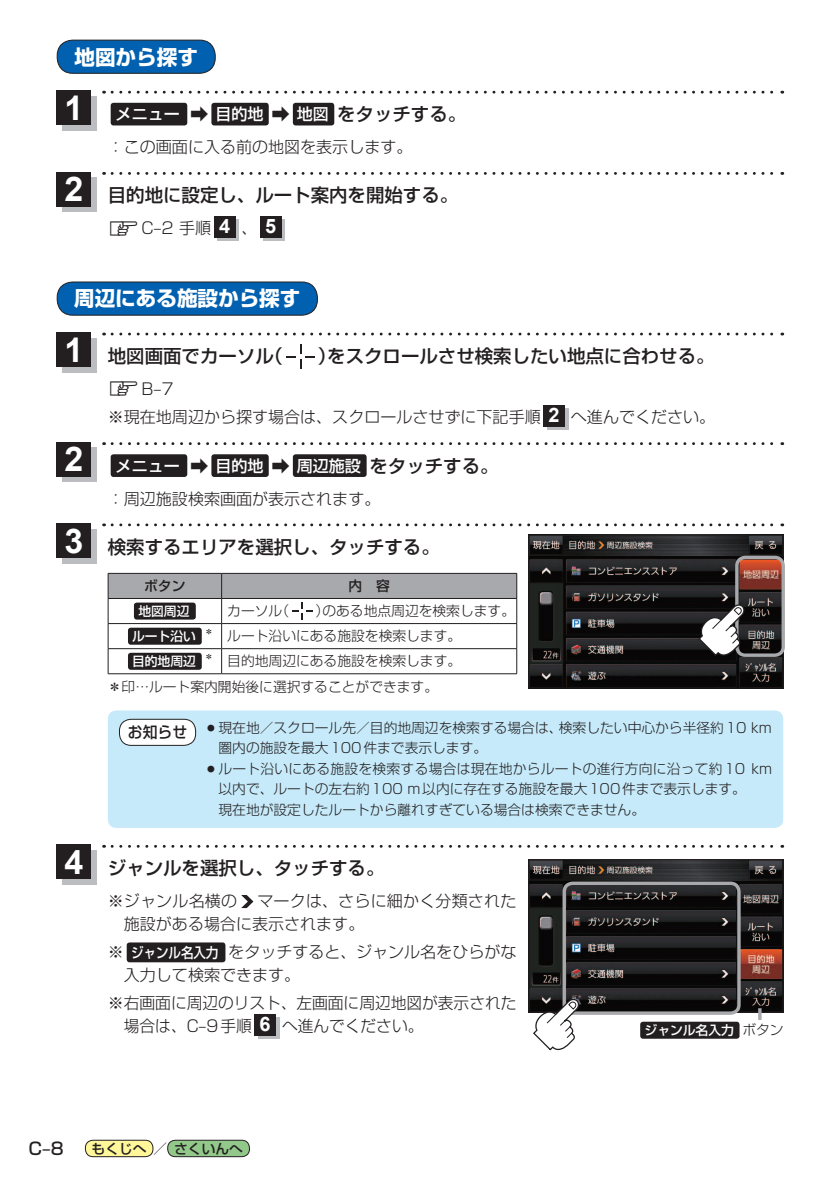
<style>
.page{position:relative;width:840px;height:1191px;background:#fff}
.page>*{position:absolute;margin:0;border:0;box-sizing:border-box;transform-origin:0 0}
.t1{font:700 34px "Arial";color:#fff}
.t2{font:700 20.6px "Shin Go Pro";color:#fff}
.t3{font:500 18.4px "Shin Go Pro";color:#231f20}
.t4{font:500 17px "Shin Go Pro";color:#231f20}
.t5{font:300 16px/22.6px "Shin Go Pro";color:#231f20}
.t6{font:500 15.6px "Shin Go Pro";color:#231f20;scale:.95 1}
.t7{font:300 13.8px/20.6px "Shin Go Pro";color:#231f20}
.t8{font:500 13.8px "Shin Go Pro";color:#231f20}
.t9{font:500 12.8px "Shin Go Pro";color:#fff}
.s1{font-weight:500;color:#fff}
.s2{font-weight:500;font-size:18.4px}
.s3{font-family:"MC1";font-weight:400;font-size:14.2px}
.s4{font-family:"Arial";font-weight:700;font-size:19.8px;color:#fff}
.s5{font-family:"Arial";font-weight:700;font-size:34px;color:#fff}
.s6{font-weight:500;font-size:12.8px;color:#fff}
.s7{font-weight:500;font-size:14.2px;color:#fff}
.s8{font-weight:300;font-size:13.8px;color:#231f20}
.s9{font-size:14.2px}
</style>
<div class="page">
<div style="left:85px;top:1140px;width:68px;height:16px;background:#fff79a;border-radius:8px"></div>
<div style="left:85px;top:1140px;width:68px;height:17px;border:1px solid #231f20;border-radius:8px"></div>
<div style="left:168px;top:1140px;width:81px;height:16px;background:#92c889;border-radius:8px"></div>
<div style="left:167px;top:1140px;width:82px;height:17px;border:1px solid #231f20;border-radius:8px"></div>
<div style="left:57px;top:40px;width:158px;height:33px;background:#0161b0;border-radius:16px"></div>
<div style="left:57px;top:40px;width:158px;height:34px;border:1px solid #231f20;border-radius:16px"></div>
<div style="left:111px;top:103px;width:76px;height:22px;background:#231f20;border-radius:3px"></div>
<div style="left:211px;top:103px;width:57px;height:22px;background:#231f20;border-radius:3px"></div>
<div style="left:293px;top:103px;width:41px;height:22px;background:#231f20;border-radius:3px"></div>
<svg style="left:112px;top:91px;width:670px;height:3px"></svg>
<div style="left:62px;top:96px;width:34px;height:34px;background:#bcbdc0"></div>
<div style="left:57px;top:91px;width:34px;height:34px;background:#231f20"></div>
<svg style="left:217px;top:220px;width:21px;height:21px"></svg>
<div style="left:214px;top:216px;width:21px;height:21px;background:#231f20"></div>
<svg style="left:263px;top:220px;width:21px;height:21px"></svg>
<div style="left:260px;top:216px;width:21px;height:21px;background:#231f20"></div>
<svg style="left:112px;top:172px;width:670px;height:3px"></svg>
<div style="left:62px;top:178px;width:34px;height:34px;background:#bcbdc0"></div>
<div style="left:57px;top:172px;width:34px;height:34px;background:#231f20"></div>
<div style="left:57px;top:282px;width:260px;height:33px;background:#0161b0;border-radius:16px"></div>
<div style="left:57px;top:281px;width:260px;height:34px;border:1px solid #231f20;border-radius:16px"></div>
<svg style="left:286px;top:344px;width:29px;height:25px"></svg>
<svg style="left:546px;top:409px;width:21px;height:21px"></svg>
<div style="left:543px;top:405px;width:21px;height:21px;background:#231f20"></div>
<svg style="left:112px;top:333px;width:670px;height:2px"></svg>
<div style="left:62px;top:338px;width:34px;height:34px;background:#bcbdc0"></div>
<div style="left:57px;top:333px;width:34px;height:34px;background:#231f20"></div>
<div style="left:111px;top:454px;width:76px;height:23px;background:#231f20;border-radius:3px"></div>
<div style="left:211px;top:454px;width:57px;height:23px;background:#231f20;border-radius:3px"></div>
<div style="left:293px;top:454px;width:73px;height:23px;background:#231f20;border-radius:3px"></div>
<svg style="left:112px;top:442px;width:670px;height:3px"></svg>
<div style="left:62px;top:448px;width:34px;height:34px;background:#bcbdc0"></div>
<div style="left:57px;top:442px;width:34px;height:34px;background:#231f20"></div>
<img style="left:530px;top:537px;width:251px;height:149px">
<div style="left:528px;top:535px;width:255px;height:153px;border:1px solid #231f20"></div>
<div style="left:734px;top:555px;width:50px;height:102px;border:3px solid #a8a9ad;border-radius:9px"></div>
<svg style="left:697px;top:603px;width:49px;height:54px"></svg>
<svg style="left:112px;top:523px;width:670px;height:3px"></svg>
<div style="left:62px;top:529px;width:34px;height:34px;background:#bcbdc0"></div>
<div style="left:57px;top:523px;width:34px;height:34px;background:#231f20"></div>
<hr style="left:108px;top:673px;width:113px;height:1px;background:#231f20">
<hr style="left:221px;top:673px;width:295px;height:1px;background:#231f20">
<svg style="left:108px;top:573px;width:409px;height:100px"></svg>
<div style="left:128px;top:627px;width:74px;height:17px;background:#231f20;border-radius:3px"></div>
<div style="left:128px;top:653px;width:74px;height:17px;background:#231f20;border-radius:3px"></div>
<img style="left:530px;top:861px;width:251px;height:149px">
<div style="left:528px;top:859px;width:255px;height:153px;border:1px solid #231f20"></div>
<div style="left:562px;top:881px;width:178px;height:133px;border:3px solid #a8a9ad;border-radius:9px"></div>
<svg style="left:241px;top:895px;width:12px;height:13px"></svg>
<div style="left:127px;top:942px;width:98px;height:20px;background:#231f20;border-radius:3px"></div>
<svg style="left:258px;top:1017px;width:21px;height:21px"></svg>
<div style="left:254px;top:1014px;width:21px;height:21px;background:#231f20"></div>
<svg style="left:112px;top:845px;width:670px;height:2px"></svg>
<div style="left:62px;top:850px;width:34px;height:34px;background:#bcbdc0"></div>
<div style="left:57px;top:845px;width:34px;height:34px;background:#231f20"></div>
<svg style="left:531px;top:997px;width:49px;height:54px"></svg>
<div style="left:108px;top:710px;width:674px;height:118px;background:#c6eafa;border-radius:9px"></div>
<div style="left:119px;top:719px;width:76px;height:26px;background:#fff;border-radius:12px"></div>
<div style="left:119px;top:719px;width:77px;height:26px;border:1px solid #231f20;border-radius:12px"></div>
<div style="left:639px;top:1021px;width:100px;height:17px;background:#231f20;border-radius:3px"></div>
<svg style="left:757px;top:1008px;width:4px;height:12px"></svg>
<h2 class="t2" style="left:74px;top:40px;width:125px">地図から探す</h2>
<p class="t5" style="left:108px;top:95px;width:360px;line-height:33px;text-indent:8px"><span class="s1">メニュー</span> <span class="s2">➡</span> <span class="s1">目的地</span> <span class="s2">➡</span> <span class="s1">地図</span><span class="s2">をタッチする。</span>：この画面に入る前の地図を表示します。</p>
<h1 class="t1" style="left:64px;top:86px;width:20px">1</h1>
<h1 class="t1" style="left:64px;top:167px;width:20px">2</h1>
<h3 class="t3" style="left:108px;top:180px;width:352px">目的地に設定し、ルート案内を開始する。</h3>
<p class="t5" style="left:108px;top:215px;width:170px"><span class="s3">z</span>C–2 手順 <span class="s4">4</span> 、 <span class="s4">5</span></p>
<h2 class="t2" style="left:74px;top:282px;width:228px">周辺にある施設から探す</h2>
<h3 class="t3" style="left:108px;top:341px;width:177px">地図画面でカーソル（</h3>
<h3 class="t3" style="left:318px;top:341px;width:398px">）をスクロールさせ検索したい地点に合わせる。</h3>
<p class="t5" style="left:108px;top:373px;width:608px;line-height:28.4px"><span class="s3">z</span>B–7<br>※現在地周辺から探す場合は、スクロールさせずに下記手順 <span class="s4">2</span> へ進んでください。</p>
<h1 class="t1" style="left:64px;top:327px;width:20px">1</h1>
<h1 class="t1" style="left:64px;top:437px;width:20px">2</h1>
<p class="t5" style="left:108px;top:447px;width:392px;line-height:33px;text-indent:8px"><span class="s1">メニュー</span> <span class="s2">➡</span> <span class="s1">目的地</span> <span class="s2">➡</span> <span class="s1">周辺施設</span><span class="s2">をタッチする。</span>：周辺施設検索画面が表示されます。</p>
<h3 class="t3" style="left:64px;top:532px;width:377px"><span class="s5">3</span> 検索するエリアを選択し、タッチする。</h3>
<p class="t8" style="left:144px;top:574px;width:43px">ボタン</p>
<p class="t8" style="left:348px;top:574px;width:43px">内　容</p>
<p class="t9" style="left:138px;top:600px;width:53px">地図周辺</p>
<p class="t7" style="left:227px;top:599px;width:63px">カーソル（</p>
<p class="t7" style="left:315px;top:599px;width:201px">）のある地点周辺を検索します。</p>
<p class="t7" style="left:132px;top:624px;width:330px"><span class="s6">ルート沿い</span> <sup>＊</sup> ルート沿いにある施設を検索します。</p>
<p class="t7" style="left:132px;top:649px;width:330px"><span class="s6">目的地周辺</span> <sup>＊</sup> 目的地周辺にある施設を検索します。</p>
<p class="t7" style="left:108px;top:674px;width:331px">＊印…ルート案内開始後に選択することができます。</p>
<h1 class="t1" style="left:64px;top:839px;width:20px">4</h1>
<p class="t6" style="left:128px;top:719px;width:64px">お知らせ</p>
<p class="t7" style="left:218px;top:715px;width:554px;text-indent:-14px">○現在地／スクロール先／目的地周辺を検索する場合は、検索したい中心から半径約10 km圏内の施設を最大100件まで表示します。</p>
<p class="t7" style="left:218px;top:756px;width:554px;text-indent:-14px">○ルート沿いにある施設を検索する場合は現在地からルートの進行方向に沿って約10 km以内で、ルートの左右約100 m以内に存在する施設を最大100件まで表示します。<br>現在地が設定したルートから離れすぎている場合は検索できません。</p>
<h3 class="t3" style="left:108px;top:853px;width:278px">ジャンルを選択し、タッチする。</h3>
<p class="t5" style="left:108px;top:888px;width:131px">※ジャンル名横の</p>
<p class="t5" style="left:124px;top:888px;width:394px;text-indent:133px">マークは、さらに細かく分類された施設がある場合に表示されます。</p>
<p class="t5" style="left:124px;top:939px;width:394px;text-indent:-16px">※ <span class="s7">ジャンル名入力</span> をタッチすると、ジャンル名をひらがな入力して検索できます。</p>
<p class="t5" style="left:124px;top:990px;width:394px;text-indent:-16px">※右画面に周辺のリスト、左画面に周辺地図が表示された場合は、C–9手順 <span class="s4">6</span> へ進んでください。</p>
<p class="t9" style="left:644px;top:1019px;width:140px">ジャンル名入力 <span class="s8">ボタン</span></p>
<p class="t4" style="left:28px;top:1134px;width:37px">C–8</p>
<p class="t8" style="left:92px;top:1137px;width:153px">もくじへ<span class="s9">／</span>さくいんへ</p>
</div>
